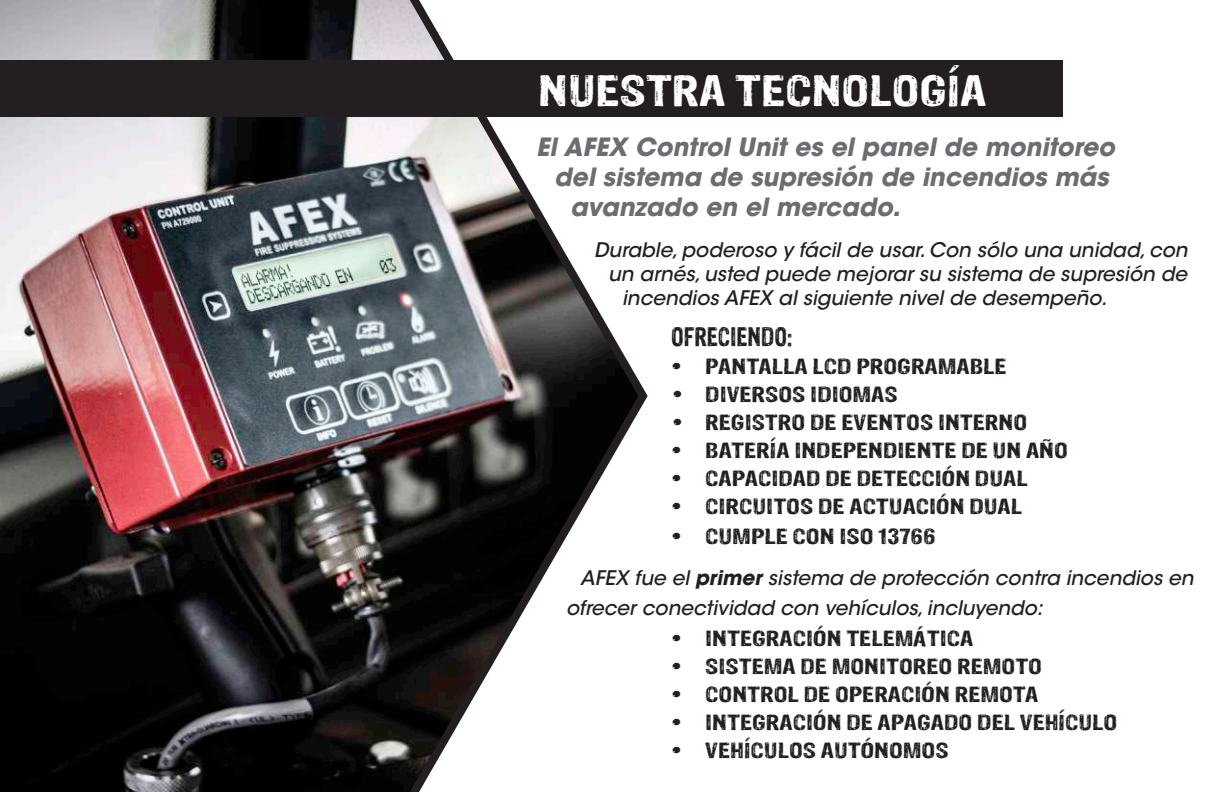
<style>
.page{position:relative;width:1224px;height:792px;background:#fff}
.page>*{position:absolute;margin:0;border:0;box-sizing:border-box;transform-origin:0 0}
.t1{font:36px "Sans Culottes";color:#fff;scale:1.33 1}
.t2{font:italic 700 25px "ITC Avant Garde Std";color:#6c6d70}
.t3{font:22px "Sans Culottes";color:#231f20}
.t4{font:italic 500 20px/30px "ITC Avant Garde Std";color:#231f20}
.t5{font:18px "Sans Culottes";color:#231f20;scale:1.33 1}
.s1{font-weight:700}
</style>
<div class="page">
<img style="left:0;top:0;width:648px;height:792px">
<div style="left:0;top:60px;width:1062px;height:57px;background:#231f20"></div>
<h1 class="t1" style="left:538px;top:64px;width:339px">NUESTRA TECNOLOGÍA</h1>
<h2 class="t2" style="left:536px;top:130px;width:580px">El AFEX Control Unit es el panel de monitoreo</h2>
<h2 class="t2" style="left:554px;top:160px;width:556px">del sistema de supresión de incendios más</h2>
<h2 class="t2" style="left:570px;top:190px;width:332px">avanzado en el mercado.</h2>
<p class="t4" style="left:594px;top:235px;width:595px">Durable, poderoso y fácil de usar. Con sólo una unidad, con</p>
<p class="t4" style="left:608px;top:259px;width:581px">un arnés, usted puede mejorar su sistema de supresión de</p>
<p class="t4" style="left:622px;top:283px;width:486px">incendios AFEX al siguiente nivel de desempeño.</p>
<p class="t3" style="left:671px;top:321px;width:123px">OFRECIENDO:</p>
<p class="t5" style="left:669px;top:353px;width:255px">• PANTALLA LCD PROGRAMABLE</p>
<p class="t5" style="left:670px;top:381px;width:173px">• DIVERSOS IDIOMAS</p>
<p class="t5" style="left:670px;top:409px;width:270px">• REGISTRO DE EVENTOS INTERNO</p>
<p class="t5" style="left:669px;top:437px;width:301px">• BATERÍA INDEPENDIENTE DE UN AÑO</p>
<p class="t5" style="left:669px;top:465px;width:271px">• CAPACIDAD DE DETECCIÓN DUAL</p>
<p class="t5" style="left:669px;top:493px;width:267px">• CIRCUITOS DE ACTUACIÓN DUAL</p>
<p class="t5" style="left:669px;top:523px;width:202px">• CUMPLE CON ISO 13766</p>
<p class="t4" style="left:566px;top:563px;width:629px;text-indent:14px">AFEX fue el <span class="s1">primer</span> sistema de protección contra incendios en ofrecer conectividad con vehículos, incluyendo:</p>
<p class="t5" style="left:669px;top:625px;width:230px">• INTEGRACIÓN TELEMÁTICA</p>
<p class="t5" style="left:669px;top:653px;width:282px">• SISTEMA DE MONITOREO REMOTO</p>
<p class="t5" style="left:669px;top:681px;width:279px">• CONTROL DE OPERACIÓN REMOTA</p>
<p class="t5" style="left:669px;top:709px;width:338px">• INTEGRACIÓN DE APAGADO DEL VEHÍCULO</p>
<p class="t5" style="left:669px;top:737px;width:212px">• VEHÍCULOS AUTÓNOMOS</p>
</div>
